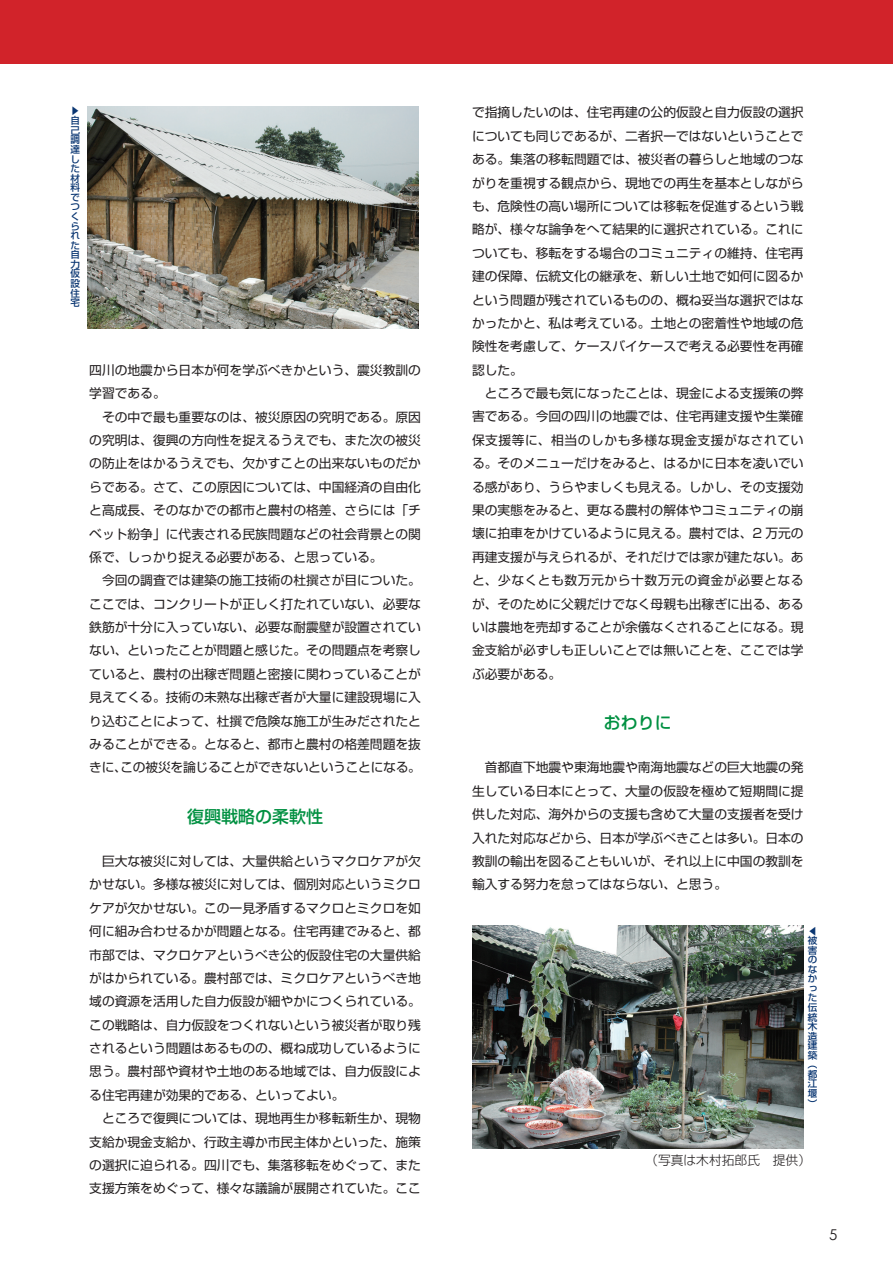
<style>
.page{position:relative;width:893px;height:1263px;background:#fff}
.page>*{position:absolute;margin:0;border:0;box-sizing:border-box;transform-origin:0 0}
.t1{font:500 16.95px "Shin Go Pro";color:#009041}
.t2{font:14.85px "Century Gothic";color:#231f20}
.t3{font:12.75px/23.4px "Shin Go Pro";color:#231f20;text-align:justify}
.t4{font:300 12.75px "Shin Go Pro";color:#231f20}
.t5{font:500 9.6px/9.6px "Shin Go Pro";color:#0a3672}
</style>
<div class="page">
<div style="left:0;top:0;width:893px;height:64px;background:#d1232a"></div>
<img style="left:87px;top:106px;width:332px;height:223px">
<img style="left:472px;top:926px;width:331px;height:222px">
<p class="t5" style="left:81px;top:106px;width:12px;rotate:90deg">▲</p>
<p class="t5" style="left:70px;top:115px;width:11px">自己調達した材料でつくられた自力仮設住宅</p>
<p class="t3" style="left:89px;top:357px;width:333px">四川の地震から日本が何を学ぶべきかという、震災教訓の学習である。</p>
<p class="t3" style="left:89px;top:403px;width:333px;text-indent:13px">その中で最も重要なのは、被災原因の究明である。原因の究明は、復興の方向性を捉えるうえでも、また次の被災の防止をはかるうえでも、欠かすことの出来ないものだからである。さて、この原因については、中国経済の自由化と高成長、そのなかでの都市と農村の格差、さらには「チベット紛争」に代表される民族問題などの社会背景との関係で、しっかり捉える必要がある、と思っている。</p>
<p class="t3" style="left:89px;top:567px;width:333px;text-indent:13px">今回の調査では建築の施工技術の杜撰さが目についた。ここでは、コンクリートが正しく打たれていない、必要な鉄筋が十分に入っていない、必要な耐震壁が設置されていない、といったことが問題と感じた。その問題点を考察していると、農村の出稼ぎ問題と密接に関わっていることが見えてくる。技術の未熟な出稼ぎ者が大量に建設現場に入り込むことによって、杜撰で危険な施工が生みだされたとみることができる。となると、都市と農村の格差問題を抜きに、この被災を論じることができないということになる。</p>
<h1 class="t1" style="left:187px;top:802px;width:138px">復興戦略の柔軟性</h1>
<p class="t3" style="left:89px;top:848px;width:333px;text-indent:13px">巨大な被災に対しては、大量供給というマクロケアが欠かせない。多様な被災に対しては、個別対応というミクロケアが欠かせない。この一見矛盾するマクロとミクロを如何に組み合わせるかが問題となる。住宅再建でみると、都市部では、マクロケアというべき公的仮設住宅の大量供給がはかられている。農村部では、ミクロケアというべき地域の資源を活用した自力仮設が細やかにつくられている。この戦略は、自力仮設をつくれないという被災者が取り残されるという問題はあるものの、概ね成功しているように思う。農村部や資材や土地のある地域では、自力仮設による住宅再建が効果的である、といってよい。</p>
<p class="t3" style="left:89px;top:1105px;width:333px;text-indent:13px">ところで復興については、現地再生か移転新生か、現物支給か現金支給か、行政主導か市民主体かといった、施策の選択に迫られる。四川でも、集落移転をめぐって、また支援方策をめぐって、様々な議論が展開されていた。ここ</p>
<p class="t3" style="left:472px;top:99px;width:333px">で指摘したいのは、住宅再建の公的仮設と自力仮設の選択についても同じであるが、二者択一ではないということである。集落の移転問題では、被災者の暮らしと地域のつながりを重視する観点から、現地での再生を基本としながらも、危険性の高い場所については移転を促進するという戦略が、様々な論争をへて結果的に選択されている。これについても、移転をする場合のコミュニティの維持、住宅再建の保障、伝統文化の継承を、新しい土地で如何に図るかという問題が残されているものの、概ね妥当な選択ではなかったかと、私は考えている。土地との密着性や地域の危険性を考慮して、ケースバイケースで考える必要性を再確認した。</p>
<p class="t3" style="left:472px;top:380px;width:333px;text-indent:13px">ところで最も気になったことは、現金による支援策の弊害である。今回の四川の地震では、住宅再建支援や生業確保支援等に、相当のしかも多様な現金支援がなされている。そのメニューだけをみると、はるかに日本を凌いでいる感があり、うらやましくも見える。しかし、その支援効果の実態をみると、更なる農村の解体やコミュニティの崩壊に拍車をかけているように見える。農村では、2 万元の再建支援が与えられるが、それだけでは家が建たない。あと、少なくとも数万元から十数万元の資金が必要となるが、そのために父親だけでなく母親も出稼ぎに出る、あるいは農地を売却することが余儀なくされることになる。現金支給が必ずしも正しいことでは無いことを、ここでは学ぶ必要がある。</p>
<h1 class="t1" style="left:604px;top:709px;width:70px">おわりに</h1>
<p class="t3" style="left:472px;top:754px;width:333px;text-indent:13px">首都直下地震や東海地震や南海地震などの巨大地震の発生している日本にとって、大量の仮設を極めて短期間に提供した対応、海外からの支援も含めて大量の支援者を受け入れた対応などから、日本が学ぶべきことは多い。日本の教訓の輸出を図ることもいいが、それ以上に中国の教訓を輸入する努力を怠ってはならない、と思う。</p>
<p class="t5" style="left:807px;top:935px;width:11px;rotate:-90deg">▲</p>
<p class="t5" style="left:808px;top:934px;width:11px;text-align:justify">被害のなかった伝統木造建築（都江堰）</p>
<p class="t4" style="left:645px;top:1149px;width:167px">（写真は木村拓郎氏　提供）</p>
<p class="t2" style="left:829px;top:1225px;width:10px">5</p>
</div>
